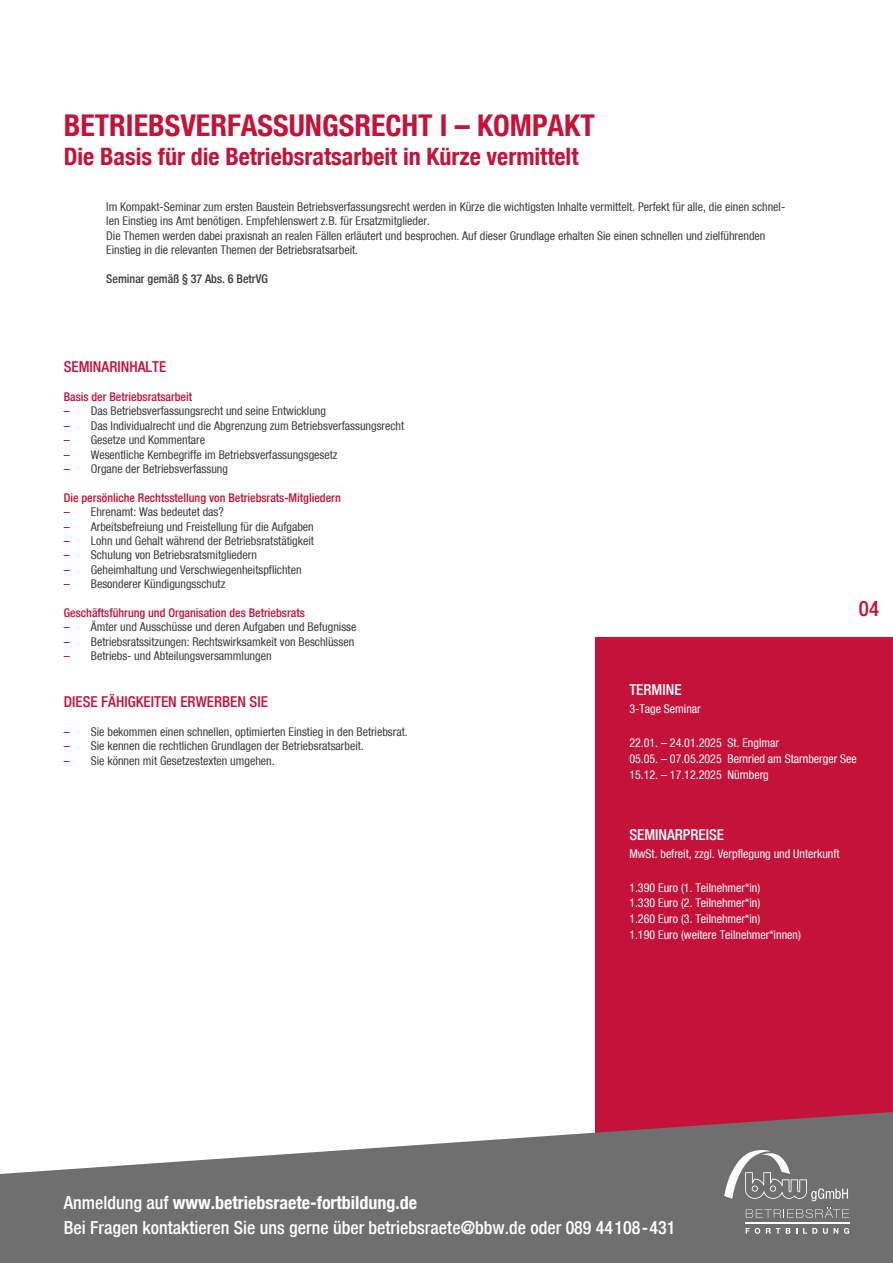
<style>
.page{position:relative;width:893px;height:1263px;background:#fff}
.page>*{position:absolute;margin:0;border:0;box-sizing:border-box;transform-origin:0 0}
.Headline_BetrVG{font:700 condensed 30px "Bfz";color:#c41239}
.Subline_BetrVG{font:700 condensed 24px "Bfz";color:#c41239}
.t1{font:500 condensed 21px "Bfz";color:#c41239}
.t2{font:500 condensed 18px "Bfz";color:#fff}
.t3{font:700 condensed 18px "Bfz";color:#fff}
.t4{font:500 condensed 15px "Bfz";color:#c41239}
.t5{font:500 condensed 15px "Bfz";color:#fff}
.t6{font:condensed 12px/14.4px "Bfz";color:#3c3c3b}
.t7{font:condensed 12px "Bfz";color:#fff}
.t8{font:500 condensed 12px "Bfz";color:#c41239}
.t9{font:500 condensed 12px "Bfz";color:#3c3c3b}
.s1{color:#c41239}
.s2{font-weight:500}
</style>
<div class="page">
<div style="left:595px;top:638px;width:298px;height:625px;background:#c41239"></div>
<svg style="left:0;top:1112px;width:893px;height:151px;fill:#706f6f"></svg>
<svg style="left:724px;top:1150px;width:124px;height:51px;background:#868585"></svg>
<svg style="left:746px;top:1207px;width:103px;height:11px"></svg>
<svg style="left:823px;top:1228px;width:5px;height:6px"></svg>
<svg style="left:746px;top:1228px;width:14px;height:6px"></svg>
<svg style="left:786px;top:1228px;width:4px;height:6px"></svg>
<svg style="left:834px;top:1228px;width:4px;height:6px"></svg>
<svg style="left:766px;top:1228px;width:14px;height:6px"></svg>
<svg style="left:803px;top:1228px;width:14px;height:6px"></svg>
<svg style="left:844px;top:1228px;width:5px;height:6px"></svg>
<hr style="left:745px;top:1222px;width:104px;height:2px;background:#fff">
<p class="Headline_BetrVG" style="left:64px;top:107px;width:532px">BETRIEBSVERFASSUNGSRECHT I – KOMPAKT</p>
<p class="Subline_BetrVG" style="left:64px;top:142px;width:516px">Die Basis für die Betriebsratsarbeit in Kürze vermittelt</p>
<p class="t6" style="left:106px;top:199px;width:680px">Im Kompakt-Seminar zum ersten Baustein Betriebsverfassungsrecht werden in Kürze die wichtigsten Inhalte vermittelt. Perfekt für alle, die einen schnel&shy;len Einstieg ins Amt benötigen. Empfehlenswert z.B. für Ersatzmitglieder.<br>Die Themen werden dabei praxisnah an realen Fällen erläutert und besprochen. Auf dieser Grundlage erhalten Sie einen schnellen und zielführenden Einstieg in die relevanten Themen der Betriebsratsarbeit.</p>
<p class="t9" style="left:106px;top:271px;width:163px">Seminar gemäß § 37 Abs. 6 BetrVG</p>
<p class="t4" style="left:64px;top:358px;width:104px">SEMINARINHALTE</p>
<p class="t8" style="left:64px;top:390px;width:130px">Basis der Betriebsratsarbeit</p>
<p class="t6" style="left:64px;top:404px;width:264px"><span class="s1">–</span> Das Betriebsverfassungsrecht und seine Entwicklung</p>
<p class="t6" style="left:64px;top:418px;width:342px"><span class="s1">–</span> Das Individualrecht und die Abgrenzung zum Betriebsverfassungsrecht</p>
<p class="t6" style="left:64px;top:433px;width:143px"><span class="s1">–</span> Gesetze und Kommentare</p>
<p class="t6" style="left:64px;top:447px;width:275px"><span class="s1">–</span> Wesentliche Kernbegriffe im Betriebsverfassungsgesetz</p>
<p class="t6" style="left:64px;top:461px;width:166px"><span class="s1">–</span> Organe der Betriebsverfassung</p>
<p class="t8" style="left:64px;top:490px;width:279px">Die persönliche Rechtsstellung von Betriebsrats-Mitgliedern</p>
<p class="t6" style="left:64px;top:505px;width:162px"><span class="s1">–</span> Ehrenamt: Was bedeutet das?</p>
<p class="t6" style="left:64px;top:519px;width:252px"><span class="s1">–</span> Arbeitsbefreiung und Freistellung für die Aufgaben</p>
<p class="t6" style="left:64px;top:533px;width:252px"><span class="s1">–</span> Lohn und Gehalt während der Betriebsratstätigkeit</p>
<p class="t6" style="left:64px;top:548px;width:195px"><span class="s1">–</span> Schulung von Betriebsratsmitgliedern</p>
<p class="t6" style="left:64px;top:562px;width:239px"><span class="s1">–</span> Geheimhaltung und Verschwiegenheitspflichten</p>
<p class="t6" style="left:64px;top:577px;width:163px"><span class="s1">–</span> Besonderer Kündigungsschutz</p>
<p class="t8" style="left:64px;top:606px;width:243px">Geschäftsführung und Organisation des Betriebsrats</p>
<p class="t6" style="left:64px;top:620px;width:294px"><span class="s1">–</span> Ämter und Ausschüsse und deren Aufgaben und Befugnisse</p>
<p class="t6" style="left:64px;top:634px;width:292px"><span class="s1">–</span> Betriebsratssitzungen: Rechtswirksamkeit von Beschlüssen</p>
<p class="t6" style="left:64px;top:649px;width:209px"><span class="s1">–</span> Betriebs- und Abteilungsversammlungen</p>
<p class="t4" style="left:64px;top:693px;width:206px">DIESE FÄHIGKEITEN ERWERBEN SIE</p>
<p class="t6" style="left:64px;top:724px;width:345px"><span class="s1">–</span> Sie bekommen einen schnellen, optimierten Einstieg in den Betriebsrat.</p>
<p class="t6" style="left:64px;top:739px;width:301px"><span class="s1">–</span> Sie kennen die rechtlichen Grundlagen der Betriebsratsarbeit.</p>
<p class="t6" style="left:64px;top:753px;width:212px"><span class="s1">–</span> Sie können mit Gesetzestexten umgehen.</p>
<p class="t3" style="left:64px;top:1191px;width:355px"><span class="s2">Anmeldung auf</span> www.betriebsraete-fortbildung.de</p>
<p class="t1" style="left:859px;top:596px;width:22px">04</p>
<p class="t5" style="left:629px;top:681px;width:54px">TERMINE</p>
<p class="t7" style="left:629px;top:702px;width:73px">3-Tage Seminar</p>
<p class="t7" style="left:629px;top:736px;width:151px">22.01. – 24.01.2025 St. Englmar</p>
<p class="t7" style="left:629px;top:752px;width:229px">05.05. – 07.05.2025 Bernried am Starnberger See</p>
<p class="t7" style="left:629px;top:767px;width:141px">15.12. – 17.12.2025 Nürnberg</p>
<p class="t5" style="left:629px;top:826px;width:96px">SEMINARPREISE</p>
<p class="t7" style="left:629px;top:847px;width:212px">MwSt. befreit, zzgl. Verpflegung und Unterkunft</p>
<p class="t7" style="left:629px;top:880px;width:132px">1.390 Euro (1. Teilnehmer*in)</p>
<p class="t7" style="left:629px;top:896px;width:132px">1.330 Euro (2. Teilnehmer*in)</p>
<p class="t7" style="left:629px;top:912px;width:132px">1.260 Euro (3. Teilnehmer*in)</p>
<p class="t7" style="left:629px;top:928px;width:173px">1.190 Euro (weitere Teilnehmer*innen)</p>
<p class="t2" style="left:64px;top:1217px;width:613px">Bei Fragen kontaktieren Sie uns gerne über betriebsraete@bbw.de oder 089 44108-431</p>
</div>
